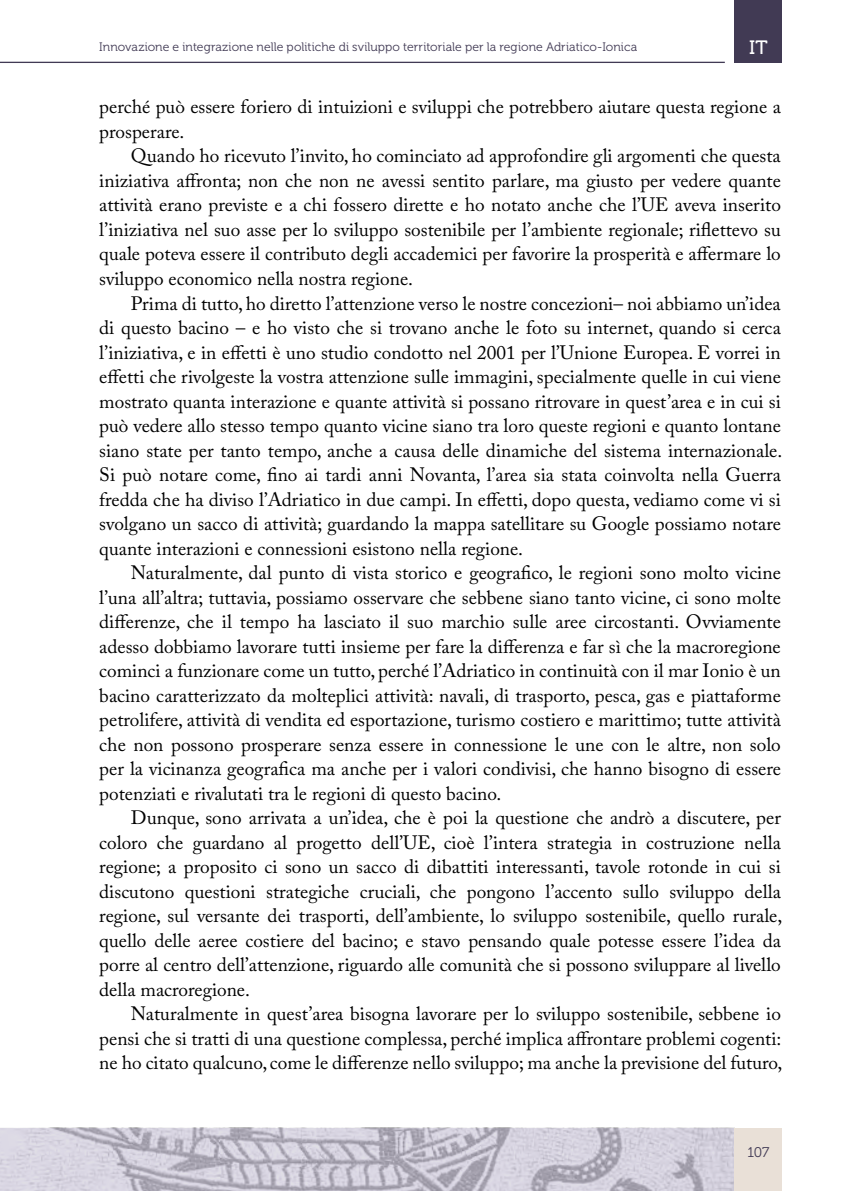
<style>
.page{position:relative;width:844px;height:1191px;background:#fff}
.page>*{position:absolute;margin:0;border:0;box-sizing:border-box;transform-origin:0 0}
.t1{font:19.25px "Adobe Caslon Pro";color:#000}
.t2{font:19.25px "Museo 500";color:#fff}
.t3{font:14px "Museo 300";color:#413a54}
.t4{font:12.25px "Museo 300";letter-spacing:.005em;color:#413a54}
</style>
<div class="page">
<img style="left:0;top:1128px;width:734px;height:63px">
<hr style="left:0;top:62px;width:724px;height:1px;background:#413a54">
<div style="left:734px;top:1128px;width:47px;height:63px;background:#e9e0d7"></div>
<div style="left:734px;top:0;width:47px;height:63px;background:#413a54"></div>
<p class="t4" style="left:99px;top:40px;width:539px">Innovazione e integrazione nelle politiche di sviluppo territoriale per la regione Adriatico-Ionica</p>
<p class="t2" style="left:748px;top:37px;width:20px">IT</p>
<p class="t1" style="left:99px;top:95px;width:683px">perché può essere foriero di intuizioni e sviluppi che potrebbero aiutare questa regione a</p>
<p class="t1" style="left:99px;top:120px;width:86px">prosperare.</p>
<p class="t1" style="left:131px;top:144px;width:651px">Quando ho ricevuto l’invito, ho cominciato ad approfondire gli argomenti che questa</p>
<p class="t1" style="left:99px;top:169px;width:683px">iniziativa affronta; non che non ne avessi sentito parlare, ma giusto per vedere quante</p>
<p class="t1" style="left:99px;top:193px;width:683px">attività erano previste e a chi fossero dirette e ho notato anche che l’UE aveva inserito</p>
<p class="t1" style="left:99px;top:218px;width:683px">l’iniziativa nel suo asse per lo sviluppo sostenibile per l’ambiente regionale; riflettevo su</p>
<p class="t1" style="left:99px;top:242px;width:683px">quale poteva essere il contributo degli accademici per favorire la prosperità e affermare lo</p>
<p class="t1" style="left:99px;top:267px;width:315px">sviluppo economico nella nostra regione.</p>
<p class="t1" style="left:131px;top:292px;width:651px">Prima di tutto, ho diretto l’attenzione verso le nostre concezioni– noi abbiamo un’idea</p>
<p class="t1" style="left:99px;top:316px;width:683px">di questo bacino – e ho visto che si trovano anche le foto su internet, quando si cerca</p>
<p class="t1" style="left:99px;top:341px;width:683px">l’iniziativa, e in effetti è uno studio condotto nel 2001 per l’Unione Europea. E vorrei in</p>
<p class="t1" style="left:99px;top:365px;width:683px">effetti che rivolgeste la vostra attenzione sulle immagini, specialmente quelle in cui viene</p>
<p class="t1" style="left:99px;top:390px;width:683px">mostrato quanta interazione e quante attività si possano ritrovare in quest’area e in cui si</p>
<p class="t1" style="left:99px;top:414px;width:683px">può vedere allo stesso tempo quanto vicine siano tra loro queste regioni e quanto lontane</p>
<p class="t1" style="left:99px;top:439px;width:684px">siano state per tanto tempo, anche a causa delle dinamiche del sistema internazionale.</p>
<p class="t1" style="left:99px;top:463px;width:683px">Si può notare come, fino ai tardi anni Novanta, l’area sia stata coinvolta nella Guerra</p>
<p class="t1" style="left:99px;top:488px;width:682px">fredda che ha diviso l’Adriatico in due campi. In effetti, dopo questa, vediamo come vi si</p>
<p class="t1" style="left:99px;top:512px;width:683px">svolgano un sacco di attività; guardando la mappa satellitare su Google possiamo notare</p>
<p class="t1" style="left:99px;top:537px;width:425px">quante interazioni e connessioni esistono nella regione.</p>
<p class="t1" style="left:131px;top:561px;width:651px">Naturalmente, dal punto di vista storico e geografico, le regioni sono molto vicine</p>
<p class="t1" style="left:99px;top:586px;width:683px">l’una all’altra; tuttavia, possiamo osservare che sebbene siano tanto vicine, ci sono molte</p>
<p class="t1" style="left:99px;top:610px;width:683px">differenze, che il tempo ha lasciato il suo marchio sulle aree circostanti. Ovviamente</p>
<p class="t1" style="left:99px;top:635px;width:682px">adesso dobbiamo lavorare tutti insieme per fare la differenza e far sì che la macroregione</p>
<p class="t1" style="left:99px;top:659px;width:682px">cominci a funzionare come un tutto, perché l’Adriatico in continuità con il mar Ionio è un</p>
<p class="t1" style="left:99px;top:684px;width:683px">bacino caratterizzato da molteplici attività: navali, di trasporto, pesca, gas e piattaforme</p>
<p class="t1" style="left:99px;top:708px;width:683px">petrolifere, attività di vendita ed esportazione, turismo costiero e marittimo; tutte attività</p>
<p class="t1" style="left:99px;top:733px;width:683px">che non possono prosperare senza essere in connessione le une con le altre, non solo</p>
<p class="t1" style="left:99px;top:757px;width:683px">per la vicinanza geografica ma anche per i valori condivisi, che hanno bisogno di essere</p>
<p class="t1" style="left:99px;top:782px;width:403px">potenziati e rivalutati tra le regioni di questo bacino.</p>
<p class="t1" style="left:131px;top:806px;width:651px">Dunque, sono arrivata a un’idea, che è poi la questione che andrò a discutere, per</p>
<p class="t1" style="left:99px;top:831px;width:683px">coloro che guardano al progetto dell’UE, cioè l’intera strategia in costruzione nella</p>
<p class="t1" style="left:99px;top:855px;width:683px">regione; a proposito ci sono un sacco di dibattiti interessanti, tavole rotonde in cui si</p>
<p class="t1" style="left:99px;top:880px;width:683px">discutono questioni strategiche cruciali, che pongono l’accento sullo sviluppo della</p>
<p class="t1" style="left:99px;top:904px;width:684px">regione, sul versante dei trasporti, dell’ambiente, lo sviluppo sostenibile, quello rurale,</p>
<p class="t1" style="left:99px;top:929px;width:683px">quello delle aeree costiere del bacino; e stavo pensando quale potesse essere l’idea da</p>
<p class="t1" style="left:99px;top:953px;width:683px">porre al centro dell’attenzione, riguardo alle comunità che si possono sviluppare al livello</p>
<p class="t1" style="left:99px;top:978px;width:152px">della macroregione.</p>
<p class="t1" style="left:131px;top:1002px;width:651px">Naturalmente in quest’area bisogna lavorare per lo sviluppo sostenibile, sebbene io</p>
<p class="t1" style="left:99px;top:1027px;width:683px">pensi che si tratti di una questione complessa, perché implica affrontare problemi cogenti:</p>
<p class="t1" style="left:99px;top:1051px;width:684px">ne ho citato qualcuno, come le differenze nello sviluppo; ma anche la previsione del futuro,</p>
<p class="t3" style="left:747px;top:1144px;width:23px">107</p>
</div>
